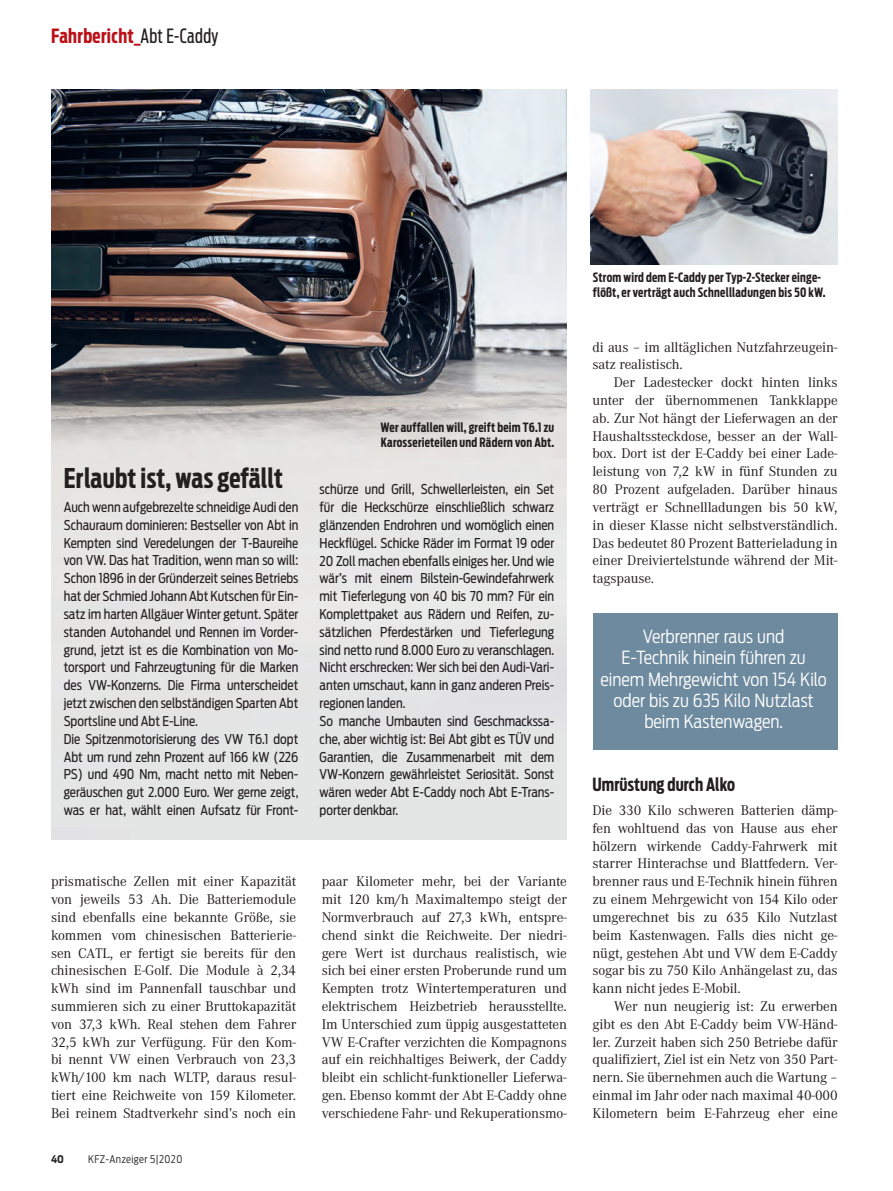
<style>
.page{position:relative;width:893px;height:1191px;background:#fff}
.page>*{position:absolute;margin:0;border:0;box-sizing:border-box;transform-origin:0 0}
.t1{font:700 27px "Antenna Extra Cond";letter-spacing:.005em;color:#231f20}
.t2{font:700 19.5px "Antenna Extra Cond";letter-spacing:.02em;color:#bb1018}
.t3{font:300 18px/21px "Antenna Condensed";color:#fff;text-align:center}
.t4{font:700 18px "Antenna Extra Cond";letter-spacing:.005em;color:#231f20}
.t5{font:14.55px/17.9px "Corporate A";letter-spacing:-.01em;color:#231f20;text-align:justify}
.t6{font:13.5px/17.9px "Antenna Condensed";color:#231f20;scale:.95 1}
.t7{font:700 12.75px/15px "Antenna Extra Cond";letter-spacing:.02em;color:#231f20}
.t8{font:300 10.5px "Antenna Condensed";letter-spacing:.04em;color:#231f20}
.t9{font:700 10.5px "Antenna Condensed";color:#231f20}
.s1{font-weight:400;color:#231f20}
</style>
<div class="page">
<img style="left:51px;top:89px;width:516px;height:750px">
<img style="left:590px;top:90px;width:247px;height:175px">
<div style="left:593px;top:613px;width:244px;height:136px;background:#6d8a9f"></div>
<h2 class="t2" style="left:51px;top:24px;width:169px">Fahrbericht_<span class="s1">Abt E-Caddy</span></h2>
<h1 class="t1" style="left:64px;top:461px;width:221px">Erlaubt ist, was gefällt</h1>
<p class="t6" style="left:64px;top:498px;width:249px">Auch wenn aufgebrezelte schneidige Audi den Schauraum dominieren: Bestseller von Abt in Kempten sind Veredelungen der T-Baureihe von VW. Das hat Tradition, wenn man so will:<br>Schon 1896 in der Gründerzeit seines Betriebs hat der Schmied Johann Abt Kutschen für Ein&shy;satz im harten Allgäuer Winter getunt. Später standen Autohandel und Rennen im Vorder&shy;grund, jetzt ist es die Kombination von Mo&shy;torsport und Fahrzeugtuning für die Marken des VW-Konzerns. Die Firma unterscheidet jetzt zwischen den selbständigen Sparten Abt Sportsline und Abt E-Line.<br>Die Spitzenmotorisierung des VW T6.1 dopt Abt um rund zehn Prozent auf 166 kW (226<br>PS) und 490 Nm, macht netto mit Neben&shy;geräuschen gut 2.000 Euro. Wer gerne zeigt, was er hat, wählt einen Aufsatz für Front-</p>
<p class="t7" style="left:381px;top:420px;width:175px">Wer auffallen will, greift beim T6.1 zu<br>Karosserieteilen und Rädern von Abt.</p>
<p class="t6" style="left:320px;top:480px;width:249px">schürze und Grill, Schwellerleisten, ein Set für die Heckschürze einschließlich schwarz glänzenden Endrohren und womöglich einen Heckflügel. Schicke Räder im Format 19 oder 20 Zoll machen ebenfalls einiges her. Und wie wär’s mit einem Bilstein-Gewindefahrwerk mit Tieferlegung von 40 bis 70 mm? Für ein Komplettpaket aus Rädern und Reifen, zu&shy;sätzlichen Pferdestärken und Tieferlegung sind netto rund 8.000 Euro zu veranschlagen.<br>Nicht erschrecken: Wer sich bei den Audi-Vari&shy;anten umschaut, kann in ganz anderen Preis&shy;regionen landen.<br>So manche Umbauten sind Geschmackssa&shy;che, aber wichtig ist: Bei Abt gibt es TÜV und Garantien, die Zusammenarbeit mit dem VW-Konzern gewährleistet Seriosität. Sonst wären weder Abt E-Caddy noch Abt E-Trans&shy;porter denkbar.</p>
<p class="t5" style="left:51px;top:873px;width:247px">prismatische Zellen mit einer Kapazität von jeweils 53 Ah. Die Batteriemodule sind ebenfalls eine bekannte Größe, sie kommen vom chinesischen Batterierie&shy;sen CATL, er fertigt sie bereits für den chinesischen E-Golf. Die Module à 2,34 kWh sind im Pannenfall tauschbar und summieren sich zu einer Bruttokapazität von 37,3 kWh. Real stehen dem Fahrer 32,5 kWh zur Verfügung. Für den Kom&shy;bi nennt VW einen Verbrauch von 23,3 kWh/100 km nach WLTP, daraus resul&shy;tiert eine Reichweite von 159 Kilometer.<br>Bei reinem Stadtverkehr sind’s noch ein</p>
<p class="t5" style="left:322px;top:872px;width:247px">paar Kilometer mehr, bei der Variante mit 120 km/h Maximaltempo steigt der Normverbrauch auf 27,3 kWh, entspre&shy;chend sinkt die Reichweite. Der niedri&shy;gere Wert ist durchaus realistisch, wie sich bei einer ersten Proberunde rund um Kempten trotz Wintertemperaturen und elektrischem Heizbetrieb herausstellte.<br>Im Unterschied zum üppig ausgestatteten VW E-Crafter verzichten die Kompagnons auf ein reichhaltiges Beiwerk, der Caddy bleibt ein schlicht-funktioneller Lieferwa&shy;gen. Ebenso kommt der Abt E-Caddy ohne verschiedene Fahr- und Rekuperationsmo-</p>
<p class="t9" style="left:51px;top:1152px;width:14px">40</p>
<p class="t8" style="left:88px;top:1152px;width:96px">KFZ-Anzeiger 5|2020</p>
<p class="t7" style="left:593px;top:270px;width:234px">Strom wird dem E-Caddy per Typ-2-Stecker einge&shy;flößt, er verträgt auch Schnellladungen bis 50 kW.</p>
<p class="t5" style="left:592px;top:338px;width:247px">di aus – im alltäglichen Nutzfahrzeugein&shy;satz realistisch.</p>
<p class="t5" style="left:592px;top:374px;width:247px;text-indent:21px">Der Ladestecker dockt hinten links unter der übernommenen Tankklappe ab. Zur Not hängt der Lieferwagen an der Haushaltssteckdose, besser an der Wall&shy;box. Dort ist der E-Caddy bei einer Lade&shy;leistung von 7,2 kW in fünf Stunden zu 80 Prozent aufgeladen. Darüber hinaus verträgt er Schnellladungen bis 50 kW, in dieser Klasse nicht selbstverständlich.<br>Das bedeutet 80 Prozent Batterieladung in einer Dreiviertelstunde während der Mit&shy;tagspause.</p>
<p class="t3" style="left:600px;top:626px;width:228px">Verbrenner raus und<br>E-Technik hinein führen zu einem Mehrgewicht von 154 Kilo oder bis zu 635 Kilo Nutzlast beim Kastenwagen.</p>
<p class="t4" style="left:592px;top:774px;width:144px">Umrüstung durch Alko</p>
<p class="t5" style="left:592px;top:801px;width:247px">Die 330 Kilo schweren Batterien dämp&shy;fen wohltuend das von Hause aus eher hölzern wirkende Caddy-Fahrwerk mit starrer Hinterachse und Blattfedern. Ver&shy;brenner raus und E-Technik hinein führen zu einem Mehrgewicht von 154 Kilo oder umgerechnet bis zu 635 Kilo Nutzlast beim Kastenwagen. Falls dies nicht ge&shy;nügt, gestehen Abt und VW dem E-Caddy sogar bis zu 750 Kilo Anhängelast zu, das kann nicht jedes E-Mobil.</p>
<p class="t5" style="left:592px;top:997px;width:247px;text-indent:21px">Wer nun neugierig ist: Zu erwerben gibt es den Abt E-Caddy beim VW-Händ&shy;ler. Zurzeit haben sich 250 Betriebe dafür qualifiziert, Ziel ist ein Netz von 350 Part&shy;nern. Sie übernehmen auch die Wartung – einmal im Jahr oder nach maximal 40-000<br>Kilometern beim E-Fahrzeug eher eine</p>
</div>
